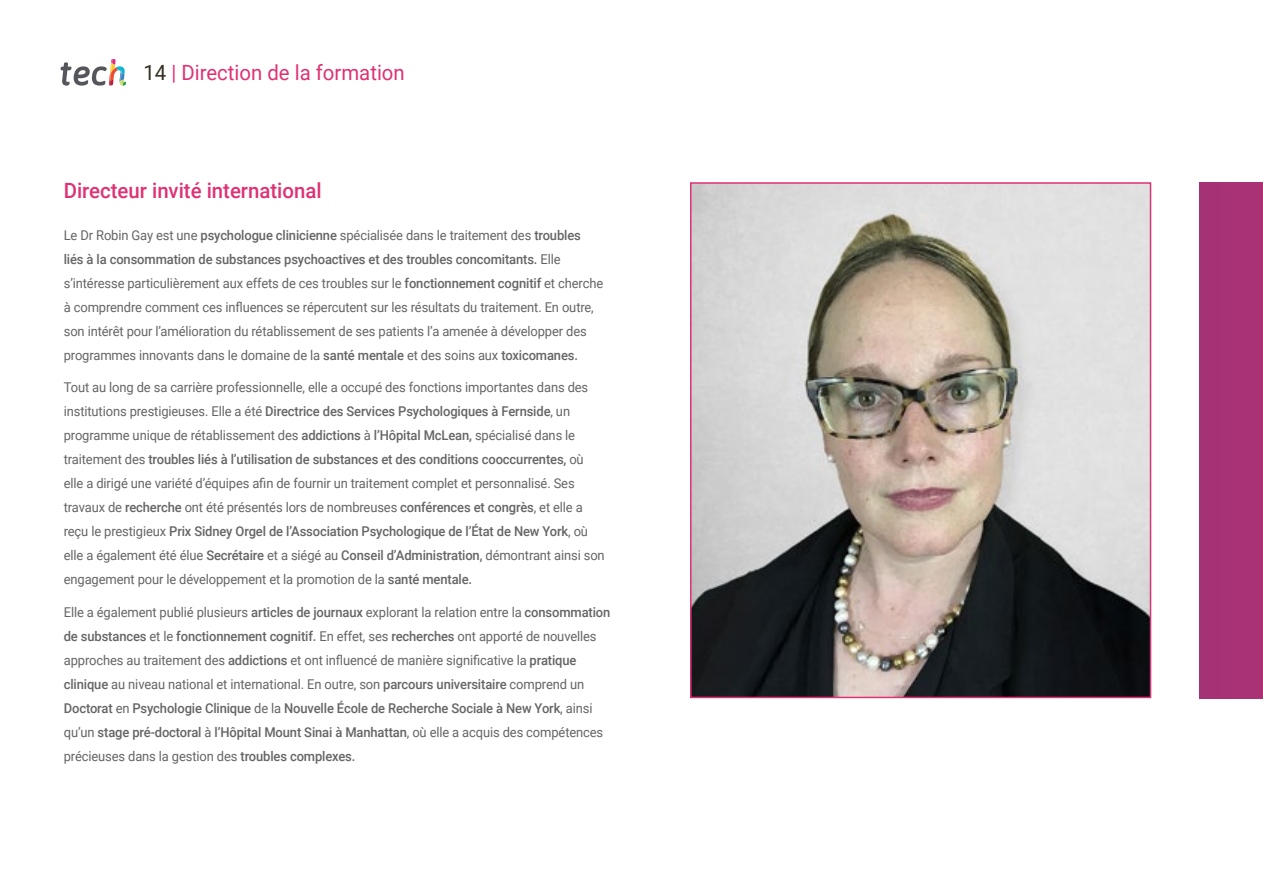
<style>
.page{position:relative;width:1263px;height:893px;background:#fff}
.page>*{position:absolute;margin:0;border:0;box-sizing:border-box;transform-origin:0 0}
.t1{font:500 21px "Roboto";color:#df3174}
.t2{font:21px "Roboto";color:#df3174}
.t3{font:13.5px/24px "Roboto";letter-spacing:-.01em;color:#656565;scale:.96 1}
.s1{color:#312e20}
.s2{font-weight:500}
</style>
<div class="page">
<div style="left:1199px;top:182px;width:64px;height:516px;background:#a73274"></div>
<img style="left:693px;top:185px;width:455px;height:510px">
<div style="left:690px;top:182px;width:461px;height:516px;border:2px solid #df3174"></div>
<svg style="left:61px;top:59px;width:65px;height:27px"></svg>
<h1 class="t2" style="left:144px;top:57px;width:263px"><span class="s1">14</span> | Direction de la formation</h1>
<h1 class="t1" style="left:64px;top:176px;width:259px">Directeur invité international</h1>
<p class="t3" style="left:64px;top:222px;width:563px">Le Dr Robin Gay est une <span class="s2">psychologue clinicienne</span> spécialisée dans le traitement des <span class="s2">troubles liés à la consommation de substances psychoactives et des troubles concomitants.</span> Elle s’intéresse particulièrement aux effets de ces troubles sur le <span class="s2">fonctionnement cognitif</span> et cherche à comprendre comment ces influences se répercutent sur les résultats du traitement. En outre, son intérêt pour l’amélioration du rétablissement de ses patients l’a amenée à développer des programmes innovants dans le domaine de la <span class="s2">santé mentale</span> et des soins aux <span class="s2">toxicomanes.</span></p>
<p class="t3" style="left:64px;top:375px;width:565px">Tout au long de sa carrière professionnelle, elle a occupé des fonctions importantes dans des institutions prestigieuses. Elle a été <span class="s2">Directrice des Services Psychologiques à Fernside</span>, un programme unique de rétablissement des <span class="s2">addictions</span> à <span class="s2">l’Hôpital McLean,</span> spécialisé dans le traitement des <span class="s2">troubles liés à l’utilisation de substances et des conditions cooccurrentes,</span> où elle a dirigé une variété d’équipes afin de fournir un traitement complet et personnalisé. Ses travaux de <span class="s2">recherche</span> ont été présentés lors de nombreuses <span class="s2">conférences et congrès</span>, et elle a reçu le prestigieux <span class="s2">Prix Sidney Orgel de l’Association Psychologique de l’État de New York</span>, où elle a également été élue <span class="s2">Secrétaire</span> et a siégé au <span class="s2">Conseil d’Administration,</span> démontrant ainsi son engagement pour le développement et la promotion de la <span class="s2">santé mentale.</span></p>
<p class="t3" style="left:64px;top:599px;width:571px">Elle a également publié plusieurs <span class="s2">articles de journaux</span> explorant la relation entre la <span class="s2">consommation de substances</span> et le <span class="s2">fonctionnement cognitif.</span> En effet, ses <span class="s2">recherches</span> ont apporté de nouvelles approches au traitement des <span class="s2">addictions</span> et ont influencé de manière significative la <span class="s2">pratique clinique</span> au niveau national et international. En outre, son <span class="s2">parcours universitaire</span> comprend un <span class="s2">Doctorat</span> en <span class="s2">Psychologie Clinique</span> de la <span class="s2">Nouvelle École de Recherche Sociale à New York</span>, ainsi qu’un <span class="s2">stage pré-doctoral</span> à <span class="s2">l’Hôpital Mount Sinai à Manhattan</span>, où elle a acquis des compétences précieuses dans la gestion des <span class="s2">troubles complexes.</span></p>
</div>
